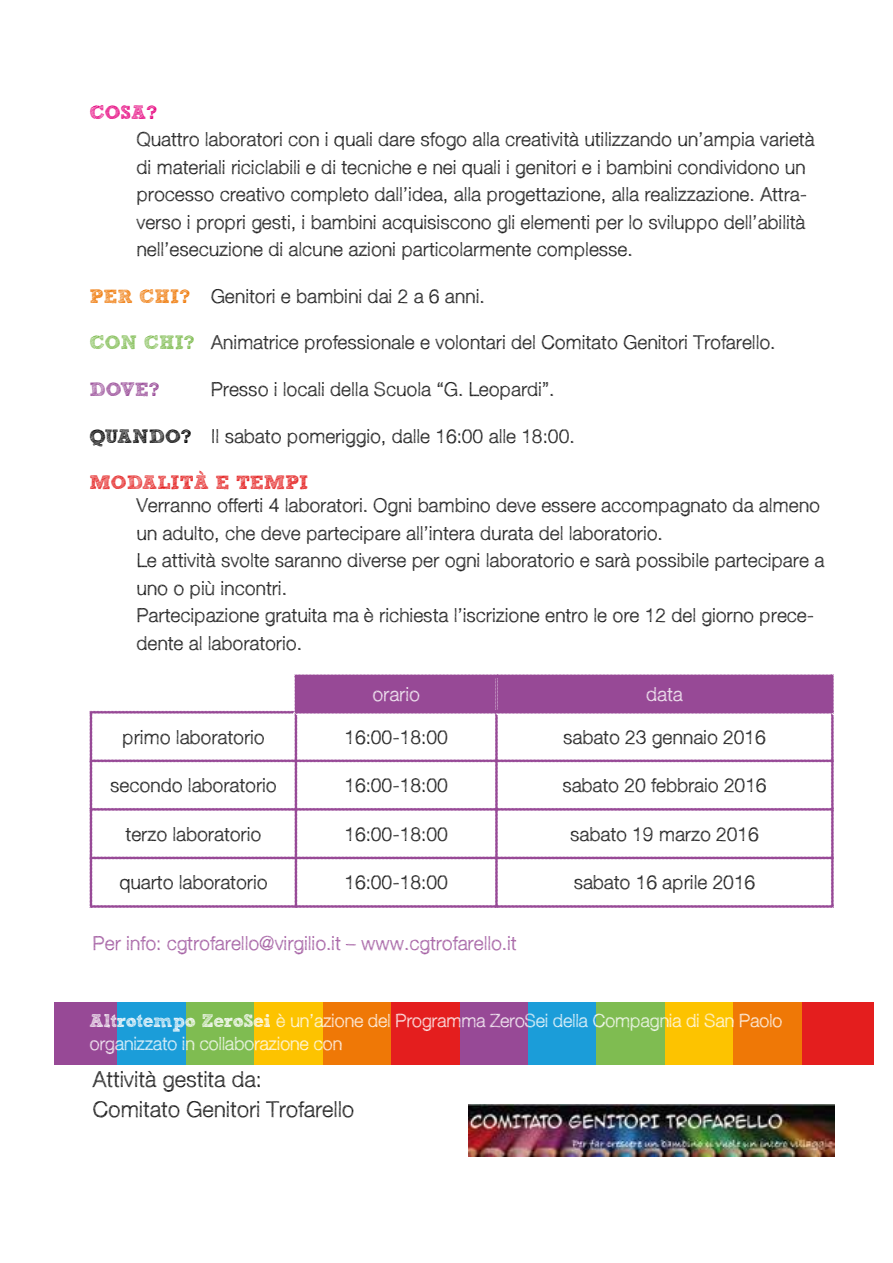
<style>
.page{position:relative;width:893px;height:1263px;background:#fff}
.page>*{position:absolute;margin:0;border:0;box-sizing:border-box;transform-origin:0 0}
.t1{font:300 22.05px "Sketchetik";color:#000}
.t2{font:300 19.2px/27.6px "Sketchetik";color:#000}
.t3{font:300 19.2px "Sketchetik";color:#974996}
.t4{font:700 19.2px "Sketch Block";color:#e41e1e}
.t5{font:300 19.2px "Sketchetik";color:#fff}
.t6{font:700 19.2px "Sketch Block";color:#e6007d}
.t7{font:700 19.2px "Sketch Block";color:#974996}
.t8{font:300 18.3px/23.1px "Sketchetik";letter-spacing:-.015em;color:#fff}
.s1{font-family:"Sketch Block";font-weight:700;color:#ef7806}
.s2{font-family:"Sketch Block";font-weight:700;color:#7fbc51}
.s3{font-family:"Sketch Block";font-weight:700}
</style>
<div class="page">
<div style="left:460px;top:1002px;width:68px;height:62px;background:#974996"></div>
<div style="left:528px;top:1002px;width:69px;height:62px;background:#1b9dd9"></div>
<div style="left:597px;top:1002px;width:68px;height:62px;background:#7fbc51"></div>
<div style="left:665px;top:1002px;width:68px;height:62px;background:#fdc300"></div>
<div style="left:733px;top:1002px;width:69px;height:62px;background:#ef7806"></div>
<div style="left:802px;top:1002px;width:71px;height:62px;background:#e41e1e"></div>
<div style="left:54px;top:1002px;width:63px;height:62px;background:#974996"></div>
<div style="left:117px;top:1002px;width:69px;height:62px;background:#1b9dd9"></div>
<div style="left:186px;top:1002px;width:68px;height:62px;background:#7fbc51"></div>
<div style="left:254px;top:1002px;width:69px;height:62px;background:#fdc300"></div>
<div style="left:323px;top:1002px;width:68px;height:62px;background:#ef7806"></div>
<div style="left:391px;top:1002px;width:69px;height:62px;background:#e41e1e"></div>
<svg style="left:89px;top:674px;width:745px;height:234px"></svg>
<img style="left:468px;top:1104px;width:367px;height:53px">
<p class="t6" style="left:90px;top:100px;width:69px">COSA?</p>
<p class="t2" style="left:136px;top:125px;width:680px">Quattro laboratori con i quali dare sfogo alla creatività utilizzando un’ampia varietà di materiali riciclabili e di tecniche e nei quali i genitori e i bambini condividono un processo creativo completo dall’idea, alla progettazione, alla realizzazione. Attra&shy;verso i propri gesti, i bambini acquisiscono gli elementi per lo sviluppo dell’abilità nell’esecuzione di alcune azioni particolarmente complesse.</p>
<p class="t2" style="left:90px;top:282px;width:396px"><span class="s1">PER CHI?</span> Genitori e bambini dai 2 a 6 anni.</p>
<p class="t2" style="left:90px;top:328px;width:687px"><span class="s2">CON CHI?</span> Animatrice professionale e volontari del Comitato Genitori Trofarello.</p>
<p class="t7" style="left:90px;top:378px;width:71px">DOVE?</p>
<p class="t2" style="left:211px;top:375px;width:345px">Presso i locali della Scuola “G. Leopardi”.</p>
<p class="t2" style="left:90px;top:422px;width:486px"><span class="s3">QUANDO?</span> Il sabato pomeriggio, dalle 16:00 alle 18:00.</p>
<p class="t4" style="left:90px;top:471px;width:220px">MODALITÀ E TEMPI</p>
<p class="t2" style="left:136px;top:491px;width:689px">Verranno offerti 4 laboratori. Ogni bambino deve essere accompagnato da almeno un adulto, che deve partecipare all’intera durata del laboratorio.<br>Le attività svolte saranno diverse per ogni laboratorio e sarà possibile partecipare a uno o più incontri.<br>Partecipazione gratuita ma è richiesta l’iscrizione entro le ore 12 del giorno prece&shy;dente al laboratorio.</p>
<p class="t5" style="left:372px;top:683px;width:49px">orario</p>
<p class="t5" style="left:646px;top:683px;width:38px">data</p>
<p class="t2" style="left:122px;top:723px;width:144px">primo laboratorio</p>
<p class="t2" style="left:344px;top:723px;width:105px">16:00-18:00</p>
<p class="t2" style="left:563px;top:723px;width:204px">sabato 23 gennaio 2016</p>
<p class="t2" style="left:110px;top:771px;width:168px">secondo laboratorio</p>
<p class="t2" style="left:344px;top:771px;width:105px">16:00-18:00</p>
<p class="t2" style="left:562px;top:771px;width:206px">sabato 20 febbraio 2016</p>
<p class="t2" style="left:126px;top:820px;width:137px">terzo laboratorio</p>
<p class="t2" style="left:344px;top:820px;width:105px">16:00-18:00</p>
<p class="t2" style="left:570px;top:820px;width:190px">sabato 19 marzo 2016</p>
<p class="t2" style="left:119px;top:868px;width:150px">quarto laboratorio</p>
<p class="t2" style="left:344px;top:868px;width:105px">16:00-18:00</p>
<p class="t2" style="left:574px;top:868px;width:183px">sabato 16 aprile 2016</p>
<p class="t3" style="left:93px;top:931px;width:425px">Per info: cgtrofarello@virgilio.it – www.cgtrofarello.it</p>
<p class="t8" style="left:90px;top:1009px;width:694px"><span class="s3">Altrotempo ZeroSei</span> è un’azione del Programma ZeroSei della Compagnia di San Paolo organizzato in collaborazione con</p>
<p class="t1" style="left:93px;top:1066px;width:171px">Attività gestita da:</p>
<p class="t1" style="left:93px;top:1095px;width:263px">Comitato Genitori Trofarello</p>
</div>
